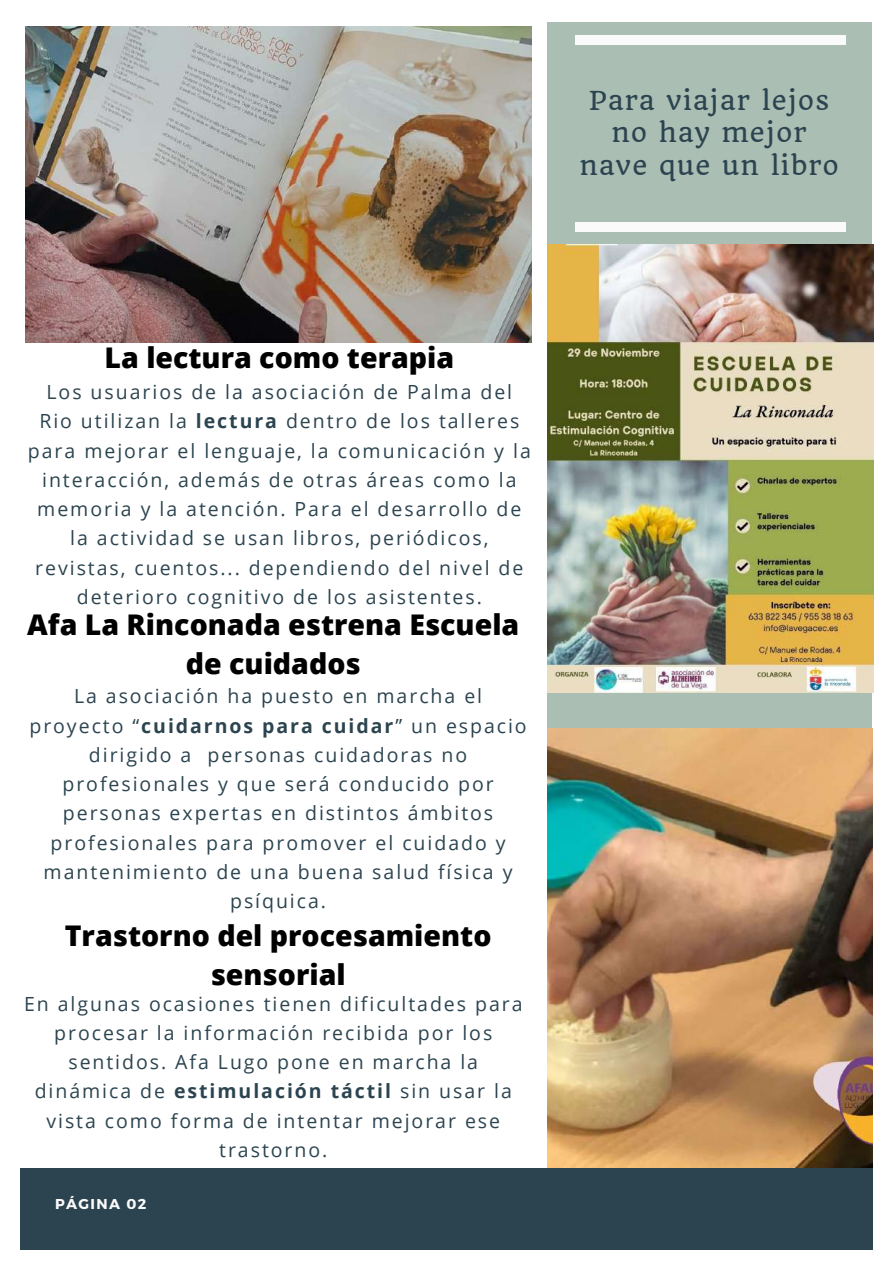
<style>
.page{position:relative;width:893px;height:1264px;background:#fff}
.page>*{position:absolute;margin:0;border:0;box-sizing:border-box;transform-origin:0 0}
.t1{font:800 28.5px/39.3px "Open Sans";color:#000;text-align:center}
.t2{font:25.5px/32.7px "Quando";letter-spacing:.05em;color:#2c4450;text-align:center}
.t3{font:19.5px/29.2px "Open Sans";letter-spacing:.1em;color:#2c4450;text-align:center}
.t4{font:700 14.25px "Montserrat";letter-spacing:.1em;color:#fafafa}
.s1{font-weight:700}
</style>
<div class="page">
<div style="left:20px;top:1168px;width:852px;height:81px;background:#2c4450"></div>
<div style="left:547px;top:22px;width:324px;height:1146px;background:#aabeb3"></div>
<img style="left:25px;top:26px;width:506px;height:316px">
<div style="left:575px;top:35px;width:270px;height:9px;background:#fafafa"></div>
<div style="left:575px;top:223px;width:270px;height:9px;background:#fafafa"></div>
<img style="left:547px;top:728px;width:325px;height:439px">
<img style="left:547px;top:244px;width:326px;height:448px">
<h2 class="t2" style="left:579px;top:84px;width:261px">Para viajar lejos no hay mejor nave que un libro</h2>
<h1 class="t1" style="left:105px;top:337px;width:351px">La lectura como terapia</h1>
<p class="t3" style="left:28px;top:377px;width:504px">Los usuarios de la asociación de Palma del Rio utilizan la <span class="s1">lectura</span> dentro de los talleres para mejorar el lenguaje, la comunicación y la interacción, además de otras áreas como la memoria y la atención. Para el desarrollo de la actividad se usan libros, periódicos, revistas, cuentos... dependiendo del nivel de deterioro cognitivo de los asistentes.</p>
<h1 class="t1" style="left:27px;top:604px;width:493px">Afa La Rinconada estrena Escuela de cuidados</h1>
<p class="t3" style="left:29px;top:681px;width:499px">La asociación ha puesto en marcha el proyecto “<span class="s1">cuidarnos para cuidar</span>” un espacio dirigido a personas cuidadoras no profesionales y que será conducido por personas expertas en distintos ámbitos profesionales para promover el cuidado y mantenimiento de una buena salud física y psíquica.</p>
<h1 class="t1" style="left:65px;top:915px;width:428px">Trastorno del procesamiento sensorial</h1>
<p class="t3" style="left:24px;top:988px;width:500px">En algunas ocasiones tienen dificultades para procesar la información recibida por los sentidos. Afa Lugo pone en marcha la dinámica de <span class="s1">estimulación táctil</span> sin usar la vista como forma de intentar mejorar ese trastorno.</p>
<p class="t4" style="left:55px;top:1194px;width:93px">PÁGINA 02</p>
</div>
